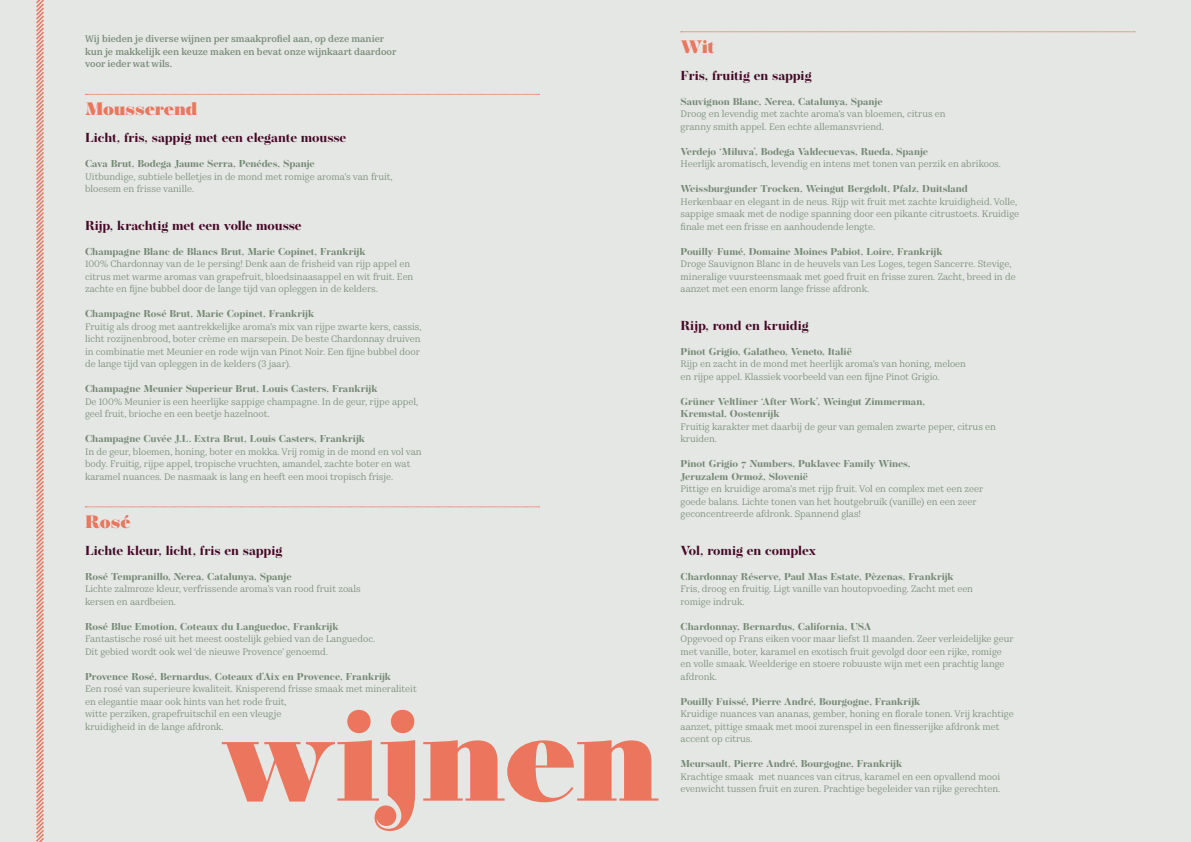
<style>
.page{position:relative;width:1191px;height:842px;background:#e4e7e3}
.page>*{position:absolute;margin:0;border:0;box-sizing:border-box;transform-origin:0 0}
.t1{font:900 127px "Operetta 12";color:#ec755d}
.t2{font:900 18px "Operetta 12";color:#ec755d}
.t3{font:700 13px "Operetta 12";color:#460828}
.t4{font:700 10px/12.5px "Operetta 12";color:#768975}
.t5{font:9.5px/12.5px "Kazimir Text";color:#768975}
.t6{font:500 9.5px/12.5px "Kazimir Text";color:#768975}
</style>
<div class="page">
<svg style="left:85px;top:94px;width:454px;height:1px"></svg>
<svg style="left:85px;top:507px;width:454px;height:1px"></svg>
<svg style="left:681px;top:32px;width:454px;height:1px"></svg>
<svg style="left:34px;top:0;width:12px;height:842px;background:#e6c4b9"></svg>
<p class="t6" style="left:85px;top:32px;width:313px">Wij bieden je diverse wijnen per smaakprofiel aan, op deze manier kun je makkelijk een keuze maken en bevat onze wijnkaart daardoor voor ieder wat wils.</p>
<h2 class="t2" style="left:85px;top:99px;width:114px">Mousserend</h2>
<h3 class="t3" style="left:85px;top:130px;width:263px">Licht, fris, sappig met een elegante mousse</h3>
<p class="t4" style="left:85px;top:158px;width:231px">Cava Brut, Bodega Jaume Serra, Penédes, Spanje</p>
<p class="t5" style="left:85px;top:170px;width:309px">Uitbundige, subtiele belletjes in de mond met romige aroma’s van fruit, bloesem en frisse vanille.</p>
<h3 class="t3" style="left:85px;top:218px;width:218px">Rijp, krachtig met een volle mousse</h3>
<p class="t4" style="left:85px;top:245px;width:282px">Champagne Blanc de Blancs Brut, Marie Copinet, Frankrijk</p>
<p class="t5" style="left:85px;top:257px;width:330px">100% Chardonnay van de 1e persing! Denk aan de frisheid van rijp appel en citrus met warme aromas van grapefruit, bloedsinaasappel en wit fruit. Een zachte en fijne bubbel door de lange tijd van opleggen in de kelders.</p>
<p class="t4" style="left:85px;top:308px;width:231px">Champagne Rosé Brut, Marie Copinet, Frankrijk</p>
<p class="t5" style="left:85px;top:320px;width:338px">Fruitig als droog met aantrekkelijke aroma’s mix van rijpe zwarte kers, cassis, licht rozijnenbrood, boter crème en marsepein. De beste Chardonnay druiven in combinatie met Meunier en rode wijn van Pinot Noir. Een fijne bubbel door de lange tijd van opleggen in de kelders (3 jaar).</p>
<p class="t4" style="left:85px;top:383px;width:294px">Champagne Meunier Superieur Brut, Louis Casters, Frankrijk</p>
<p class="t5" style="left:85px;top:395px;width:335px">De 100% Meunier is een heerlijke sappige champagne. In de geur, rijpe appel, geel fruit, brioche en een beetje hazelnoot.</p>
<p class="t4" style="left:85px;top:433px;width:281px">Champagne Cuvée J.L. Extra Brut, Louis Casters, Frankrijk</p>
<p class="t5" style="left:85px;top:445px;width:338px">In de geur, bloemen, honing, boter en mokka. Vrij romig in de mond en vol van body. Fruitig, rijpe appel, tropische vruchten, amandel, zachte boter en wat karamel nuances. De nasmaak is lang en heeft een mooi tropisch frisje.</p>
<h2 class="t2" style="left:85px;top:511px;width:47px">Rosé</h2>
<h3 class="t3" style="left:85px;top:543px;width:199px">Lichte kleur, licht, fris en sappig</h3>
<p class="t4" style="left:85px;top:570px;width:208px">Rosé Tempranillo, Nerea, Catalunya, Spanje</p>
<p class="t5" style="left:85px;top:582px;width:277px">Lichte zalmroze kleur, verfrissende aroma’s van rood fruit zoals kersen en aardbeien.</p>
<p class="t4" style="left:85px;top:620px;width:255px">Rosé Blue Emotion, Coteaux du Languedoc, Frankrijk</p>
<p class="t5" style="left:85px;top:632px;width:291px">Fantastische rosé uit het meest oostelijk gebied van de Languedoc.<br>Dit gebied wordt ook wel ‘de nieuwe Provence’ genoemd.</p>
<p class="t4" style="left:85px;top:670px;width:308px">Provence Rosé, Bernardus, Coteaux d’Aix en Provence, Frankrijk</p>
<p class="t5" style="left:85px;top:682px;width:333px">Een rosé van superieure kwaliteit. Knisperend frisse smaak met mineraliteit en elegantie maar ook hints van het rode fruit,<br>witte perziken, grapefruitschil en een vleugje<br>kruidigheid in de lange afdronk.</p>
<h1 class="t1" style="left:221px;top:682px;width:439px">wijnen</h1>
<h2 class="t2" style="left:680px;top:36px;width:36px">Wit</h2>
<h3 class="t3" style="left:680px;top:68px;width:132px">Fris, fruitig en sappig</h3>
<p class="t4" style="left:680px;top:95px;width:203px">Sauvignon Blanc, Nerea, Catalunya, Spanje</p>
<p class="t5" style="left:680px;top:107px;width:267px">Droog en levendig met zachte aroma’s van bloemen, citrus en granny smith appel. Een echte allemansvriend.</p>
<p class="t4" style="left:680px;top:145px;width:249px">Verdejo ‘Miluva’, Bodega Valdecuevas, Rueda, Spanje</p>
<p class="t5" style="left:680px;top:157px;width:322px">Heerlijk aromatisch, levendig en intens met tonen van perzik en abrikoos.</p>
<p class="t4" style="left:680px;top:183px;width:289px">Weissburgunder Trocken, Weingut Bergdolt, Pfalz, Duitsland</p>
<p class="t5" style="left:680px;top:195px;width:340px">Herkenbaar en elegant in de neus. Rijp wit fruit met zachte kruidigheid. Volle, sappige smaak met de nodige spanning door een pikante citrustoets. Kruidige finale met een frisse en aanhoudende lengte.</p>
<p class="t4" style="left:680px;top:245px;width:264px">Pouilly-Fumé, Domaine Moines Pabiot, Loire, Frankrijk</p>
<p class="t5" style="left:680px;top:257px;width:336px">Droge Sauvignon Blanc in de heuvels van Les Loges, tegen Sancerre. Stevige, mineralige vuursteensmaak met goed fruit en frisse zuren. Zacht, breed in de aanzet met een enorm lange frisse afdronk.</p>
<h3 class="t3" style="left:680px;top:318px;width:130px">Rijp, rond en kruidig</h3>
<p class="t4" style="left:680px;top:345px;width:173px">Pinot Grigio, Galatheo, Veneto, Italië</p>
<p class="t5" style="left:680px;top:357px;width:287px">Rijp en zacht in de mond met heerlijk aroma’s van honing, meloen en rijpe appel. Klassiek voorbeeld van een fijne Pinot Grigio.</p>
<p class="t4" style="left:680px;top:395px;width:246px">Grüner Veltliner ‘After Work’, Weingut Zimmerman,<br>Kremstal, Oostenrijk</p>
<p class="t5" style="left:680px;top:420px;width:317px">Fruitig karakter met daarbij de geur van gemalen zwarte peper, citrus en kruiden.</p>
<p class="t4" style="left:680px;top:458px;width:231px">Pinot Grigio 7 Numbers, Puklavec Family Wines,<br>Jeruzalem Ormož, Slovenië</p>
<p class="t5" style="left:680px;top:482px;width:304px">Pittige en kruidige aroma’s met rijp fruit. Vol en complex met een zeer goede balans. Lichte tonen van het houtgebruik (vanille) en een zeer geconcentreerde afdronk. Spannend glas!</p>
<h3 class="t3" style="left:680px;top:543px;width:137px">Vol, romig en complex</h3>
<p class="t4" style="left:680px;top:570px;width:275px">Chardonnay Réserve, Paul Mas Estate, Pèzenas, Frankrijk</p>
<p class="t5" style="left:680px;top:582px;width:294px">Fris, droog en fruitig. Ligt vanille van houtopvoeding. Zacht met een romige indruk.</p>
<p class="t4" style="left:680px;top:620px;width:192px">Chardonnay, Bernardus, California, USA</p>
<p class="t5" style="left:680px;top:632px;width:334px">Opgevoed op Frans eiken voor maar liefst 11 maanden. Zeer verleidelijke geur met vanille, boter, karamel en exotisch fruit gevolgd door een rijke, romige en volle smaak. Weelderige en stoere robuuste wijn met een prachtig lange afdronk.</p>
<p class="t4" style="left:680px;top:695px;width:241px">Pouilly Fuissé, Pierre André, Bourgogne, Frankrijk</p>
<p class="t5" style="left:680px;top:707px;width:334px">Kruidige nuances van ananas, gember, honing en florale tonen. Vrij krachtige aanzet, pittige smaak met mooi zurenspel in een finesserijke afdronk met accent op citrus.</p>
<p class="t4" style="left:680px;top:758px;width:223px">Meursault, Pierre André, Bourgogne, Frankrijk</p>
<p class="t5" style="left:680px;top:770px;width:321px">Krachtige smaak met nuances van citrus, karamel en een opvallend mooi</p>
<p class="t5" style="left:680px;top:782px;width:321px">evenwicht tussen fruit en zuren. Prachtige begeleider van rijke gerechten.</p>
</div>
